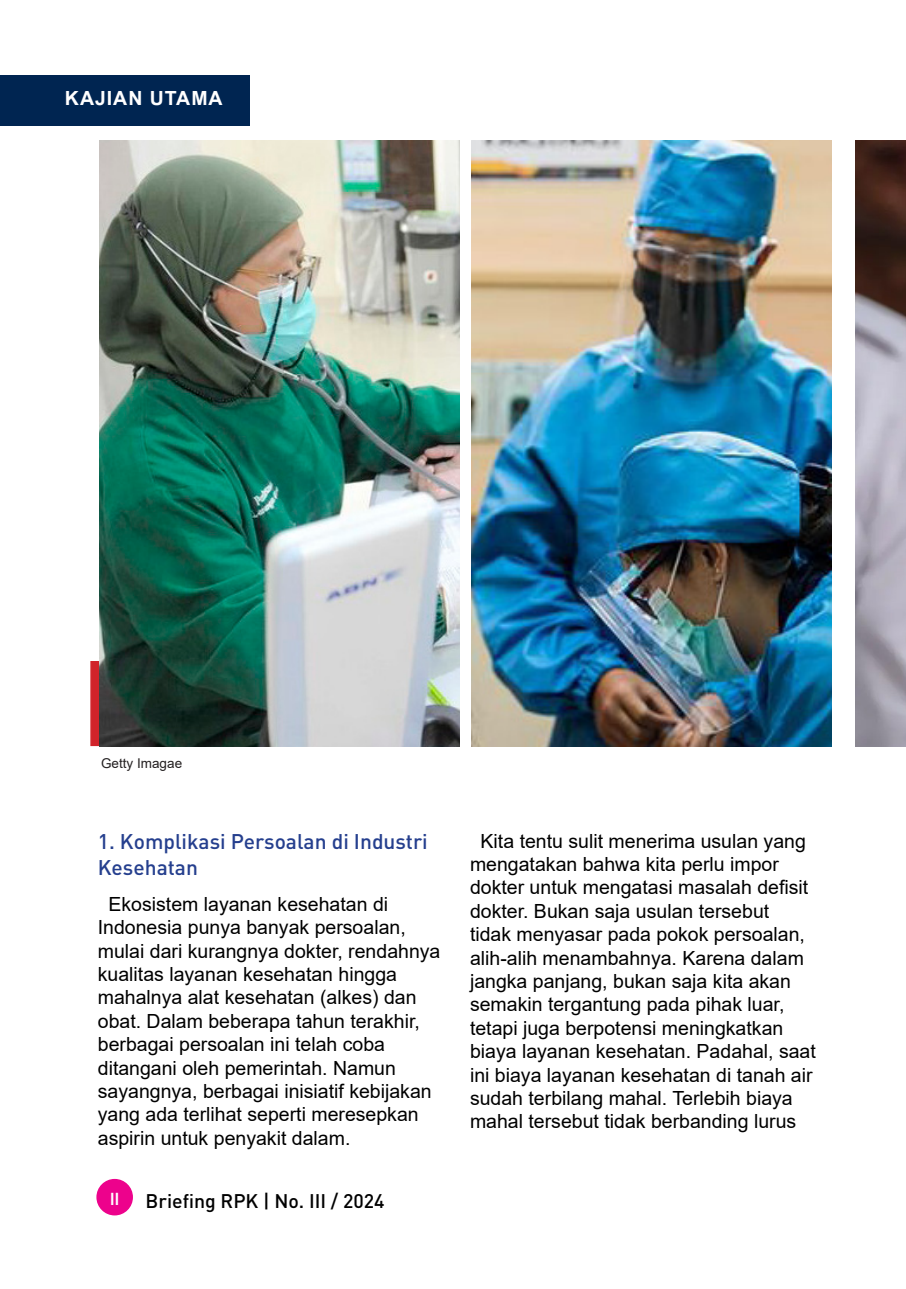
<style>
.page{position:relative;width:906px;height:1289px;background:#fff}
.page>*{position:absolute;margin:0;border:0;box-sizing:border-box;transform-origin:0 0}
.Sub_JUDUL{font:500 21px/25.2px "DIN Pro";color:#253f8e}
.t1{font:19.5px/23.4px "Arial";color:#000}
.t2{font:500 19.5px "DIN Pro";color:#000}
.t3{font:700 19.5px "Arial";letter-spacing:.05em;color:#fff}
.t4{font:19.5px "New Yorker W01 Type";color:#fff}
.t5{font:13.5px "Arial";color:#231f20}
</style>
<div class="page">
<div style="left:97px;top:1179px;width:35px;height:35px;background:#ed028c;border-radius:50%"></div>
<div style="left:96px;top:1178px;width:37px;height:37px;border:2px solid #ed028c;border-radius:50%"></div>
<img style="left:855px;top:140px;width:51px;height:606px">
<div style="left:0;top:76px;width:249px;height:50px;background:#002551"></div>
<div style="left:90px;top:661px;width:14px;height:85px;background:#d1232a;border:2px solid #d1232a"></div>
<img style="left:100px;top:140px;width:359px;height:606px">
<img style="left:472px;top:140px;width:359px;height:606px">
<p class="t3" style="left:65px;top:84px;width:159px">KAJIAN UTAMA</p>
<p class="t5" style="left:101px;top:754px;width:83px">Getty Imagae</p>
<p class="Sub_JUDUL" style="left:98px;top:828px;width:331px">1. Komplikasi Persoalan di Industri<br>Kesehatan</p>
<p class="t1" style="left:98px;top:892px;width:344px;text-indent:11px">Ekosistem layanan kesehatan di Indonesia punya banyak persoalan, mulai dari kurangnya dokter, rendahnya kualitas layanan kesehatan hingga mahalnya alat kesehatan (alkes) dan obat. Dalam beberapa tahun terakhir, berbagai persoalan ini telah coba ditangani oleh pemerintah. Namun sayangnya, berbagai inisiatif kebijakan yang ada terlihat seperti meresepkan aspirin untuk penyakit dalam.</p>
<p class="t4" style="left:110px;top:1186px;width:12px">ii</p>
<p class="t2" style="left:146px;top:1187px;width:240px">Briefing RPK | No. III / 2024</p>
<p class="t1" style="left:470px;top:828px;width:347px;text-indent:11px">Kita tentu sulit menerima usulan yang mengatakan bahwa kita perlu impor dokter untuk mengatasi masalah defisit dokter. Bukan saja usulan tersebut<br>tidak menyasar pada pokok persoalan, alih-alih menambahnya. Karena dalam jangka panjang, bukan saja kita akan semakin tergantung pada pihak luar, tetapi juga berpotensi meningkatkan biaya layanan kesehatan. Padahal, saat ini biaya layanan kesehatan di tanah air sudah terbilang mahal. Terlebih biaya mahal tersebut tidak berbanding lurus</p>
</div>
